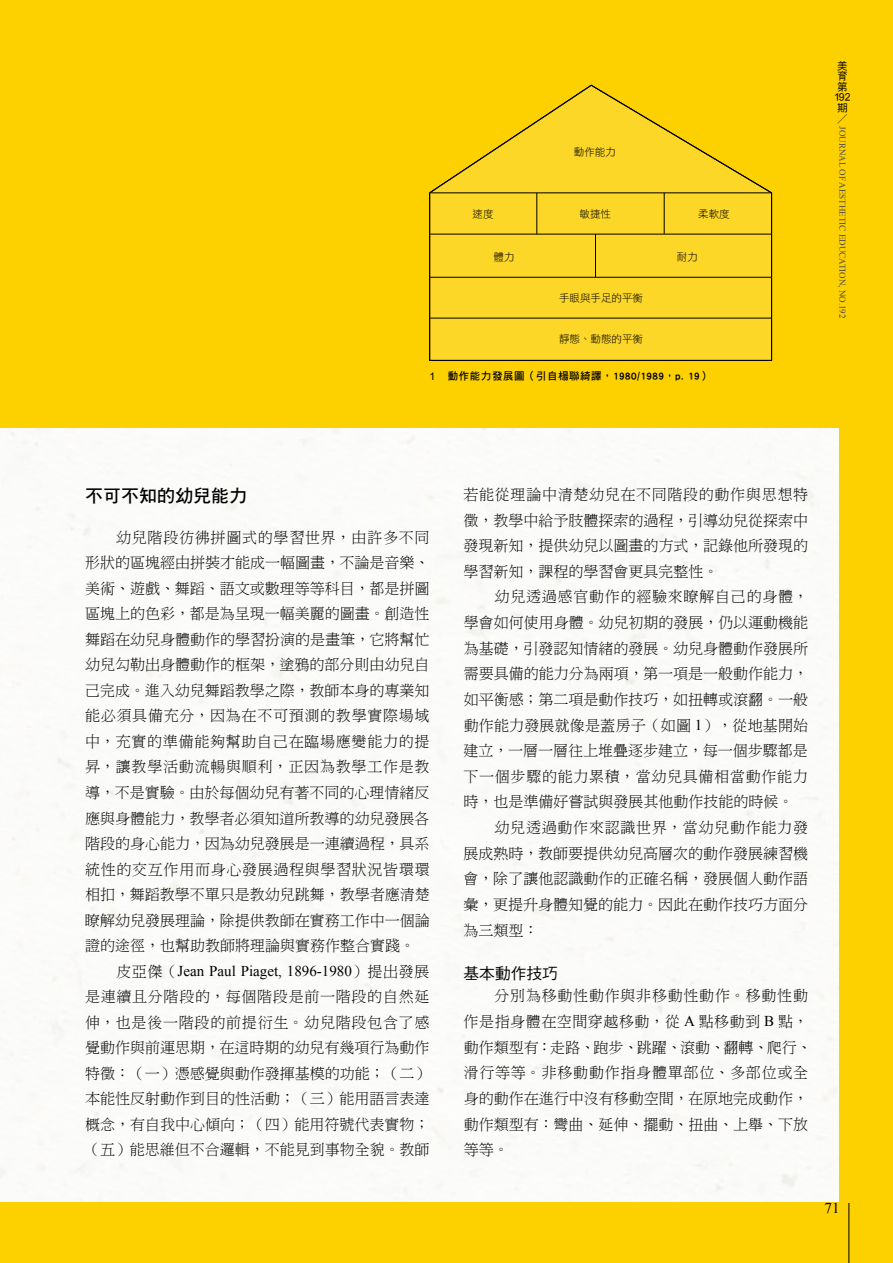
<style>
.page{position:relative;width:893px;height:1263px;background:#fff}
.page>*{position:absolute;margin:0;border:0;box-sizing:border-box;transform-origin:0 0}
.t1{font:18px "DF Hei Std W7";color:#000}
.t2{font:15.75px "DF Hei Std W5";color:#000}
.t3{font:15px/25.5px "DF Ming Lt HKP BF";color:#000;text-align:justify}
.t4{font:15px/25.7px "DF Ming Lt HKP BF";letter-spacing:.035em;color:#000}
.t5{font:15px "DF Ming Lt HKP BF";letter-spacing:.05em;color:#000}
.t6{font:15px "Times New Roman";color:#000}
.t7{font:10.5px "DF Hei Lt HKP BF";color:#000}
.t8{font:10.5px "DF Hei Bd HKP BF";letter-spacing:.05em;color:#000}
.t9{font:10.5px/10.6px "DF Hei Md HKP BF";color:#000;text-align:center}
.t10{font:10.5px "P Ming Li U";color:#000}
.t11{font:9px "Times New Roman";color:#4c4948}
.s1{font-family:"Arial"}
.s2{font-family:"DF Ming Lt HKP BF"}
.s3{font-family:"Times New Roman"}
</style>
<div class="page">
<img style="left:0;top:427px;width:840px;height:776px">
<div style="left:0;top:0;width:893px;height:427px;background:#fdd000"></div>
<svg style="left:429px;top:84px;width:343px;height:277px"></svg>
<hr style="left:430px;top:192px;width:341px;height:1px;background:#000">
<hr style="left:430px;top:234px;width:341px;height:1px;background:#000">
<hr style="left:430px;top:277px;width:341px;height:1px;background:#000">
<hr style="left:430px;top:318px;width:341px;height:1px;background:#000">
<hr style="left:536px;top:193px;width:1px;height:41px;background:#000">
<hr style="left:664px;top:193px;width:1px;height:41px;background:#000">
<hr style="left:595px;top:234px;width:1px;height:43px;background:#000">
<div style="left:840px;top:349px;width:53px;height:914px;background:#fdd000"></div>
<div style="left:0;top:1203px;width:893px;height:60px;background:#fdd000"></div>
<hr style="left:849px;top:1203px;width:1px;height:60px;background:#000">
<p class="t7" style="left:473px;top:209px;width:22px">速度</p>
<p class="t7" style="left:494px;top:251px;width:22px">體力</p>
<p class="t7" style="left:574px;top:147px;width:43px">動作能力</p>
<p class="t7" style="left:579px;top:209px;width:33px">敏捷性</p>
<p class="t7" style="left:698px;top:209px;width:33px">柔軟度</p>
<p class="t7" style="left:559px;top:293px;width:85px">手眼與手足的平衡</p>
<p class="t7" style="left:559px;top:334px;width:85px">靜態、動態的平衡</p>
<p class="t7" style="left:677px;top:251px;width:22px">耐力</p>
<p class="t8" style="left:429px;top:371px;width:283px"><span class="s1">1</span> 動作能力發展圖（引自楊聯綺譯，1980/1989，p. 19）</p>
<p class="t9" style="left:834px;top:60px;width:18px">美育第<br>192期</p>
<p class="t10" style="left:837px;top:113px;width:12px">／</p>
<p class="t11" style="left:849px;top:126px;width:194px;rotate:90deg">JOURNAL OF AESTHETIC EDUCATION, NO.192</p>
<p class="t1" style="left:85px;top:486px;width:163px">不可不知的幼兒能力</p>
<p class="t3" style="left:85px;top:525px;width:346px;text-indent:31px">幼兒階段彷彿拼圖式的學習世界，由許多不同形狀的區塊經由拼裝才能成一幅圖畫，不論是音樂、美術、遊戲、舞蹈、語文或數理等等科目，都是拼圖區塊上的色彩，都是為呈現一幅美麗的圖畫。創造性舞蹈在幼兒身體動作的學習扮演的是畫筆，它將幫忙幼兒勾勒出身體動作的框架，塗鴉的部分則由幼兒自己完成。進入幼兒舞蹈教學之際，教師本身的專業知能必須具備充分，因為在不可預測的教學實際場域中，充實的準備能夠幫助自己在臨場應變能力的提昇，讓教學活動流暢與順利，正因為教學工作是教導，不是實驗。由於每個幼兒有著不同的心理情緒反應與身體能力，教學者必須知道所教導的幼兒發展各階段的身心能力，因為幼兒發展是一連續過程，具系統性的交互作用而身心發展過程與學習狀況皆環環相扣，舞蹈教學不單只是教幼兒跳舞，教學者應清楚瞭解幼兒發展理論，除提供教師在實務工作中一個論證的途徑，也幫助教師將理論與實務作整合實踐。</p>
<p class="t6" style="left:116px;top:960px;width:315px"><span class="s2">皮亞傑（</span>Jean Paul Piaget, 1896-1980<span class="s2">）提出發展</span></p>
<p class="t3" style="left:85px;top:984px;width:346px">是連續且分階段的，每個階段是前一階段的自然延伸，也是後一階段的前提衍生。幼兒階段包含了感覺動作與前運思期，在這時期的幼兒有幾項行為動作特徵：（一）憑感覺與動作發揮基模的功能；（二）本能性反射動作到目的性活動；（三）能用語言表達概念，有自我中心傾向；（四）能用符號代表實物；（五）能思維但不合邏輯，不能見到事物全貌。教師</p>
<p class="t3" style="left:464px;top:482px;width:346px">若能從理論中清楚幼兒在不同階段的動作與思想特徵，教學中給予肢體探索的過程，引導幼兒從探索中發現新知，提供幼兒以圖畫的方式，記錄他所發現的學習新知，課程的學習會更具完整性。</p>
<p class="t5" style="left:495px;top:589px;width:315px">幼兒透過感官動作的經驗來瞭解自己的身體，</p>
<p class="t3" style="left:464px;top:610px;width:346px">學會如何使用身體。幼兒初期的發展，仍以運動機能</p>
<p class="t3" style="left:464px;top:636px;width:346px">為基礎，引發認知情緒的發展。幼兒身體動作發展所</p>
<p class="t3" style="left:464px;top:662px;width:346px">需要具備的能力分為兩項，第一項是一般動作能力，</p>
<p class="t3" style="left:464px;top:687px;width:346px">如平衡感；第二項是動作技巧，如扭轉或滾翻。一般</p>
<p class="t3" style="left:464px;top:713px;width:346px">動作能力發展就像是蓋房子（如圖 <span class="s3">1</span>），從地基開始</p>
<p class="t3" style="left:463px;top:738px;width:346px">建立，一層一層往上堆疊逐步建立，每一個步驟都是</p>
<p class="t5" style="left:463px;top:769px;width:346px">下一個步驟的能力累積，當幼兒具備相當動作能力</p>
<p class="t3" style="left:463px;top:790px;width:331px">時，也是準備好嘗試與發展其他動作技能的時候。</p>
<p class="t5" style="left:494px;top:820px;width:315px">幼兒透過動作來認識世界，當幼兒動作能力發</p>
<p class="t3" style="left:464px;top:841px;width:346px">展成熟時，教師要提供幼兒高層次的動作發展練習機</p>
<p class="t3" style="left:464px;top:867px;width:346px">會，除了讓他認識動作的正確名稱，發展個人動作語</p>
<p class="t3" style="left:464px;top:892px;width:346px">彙，更提升身體知覺的能力。因此在動作技巧方面分</p>
<p class="t3" style="left:464px;top:918px;width:76px">為三類型：</p>
<p class="t2" style="left:463px;top:964px;width:96px">基本動作技巧</p>
<p class="t4" style="left:464px;top:984px;width:350px;text-indent:31px">分別為移動性動作與非移動性動作。移動性動作是指身體在空間穿越移動，從 <span class="s3">A</span> 點移動到 <span class="s3">B</span> 點，動作類型有：走路、跑步、跳躍、滾動、翻轉、爬行、滑行等等。非移動動作指身體單部位、多部位或全身的動作在進行中沒有移動空間，在原地完成動作，動作類型有：彎曲、延伸、擺動、扭曲、上舉、下放等等。</p>
<p class="t6" style="left:825px;top:1198px;width:16px">71</p>
</div>
